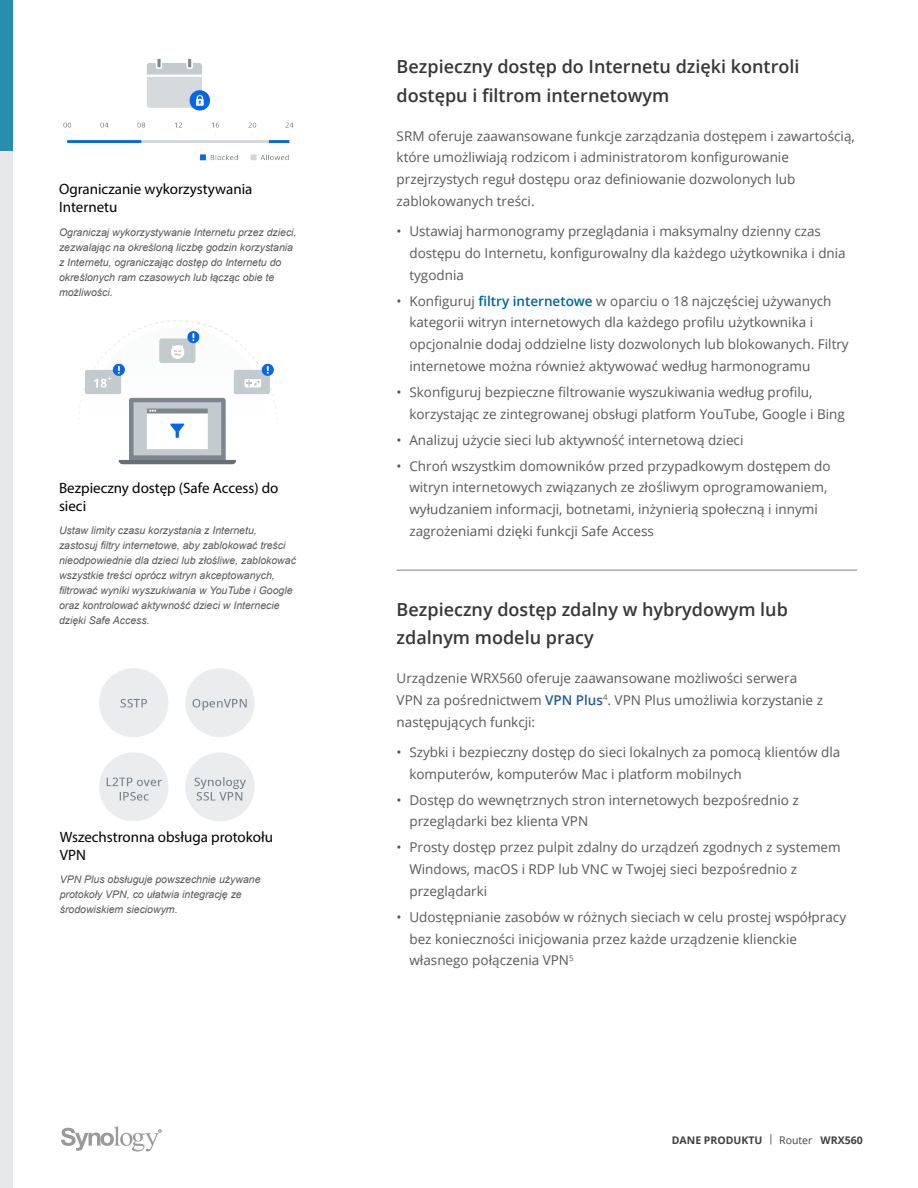
<style>
.page{position:relative;width:918px;height:1188px;background:#fff}
.page>*{position:absolute;margin:0;border:0;box-sizing:border-box;transform-origin:0 0}
.t1{font:600 18px/28.5px "Open Sans";color:#363637}
.t2{font:15px/18px "Myriad Pro";color:#000}
.t3{font:13.5px/21.8px "Open Sans";color:#58585b}
.t4{font:italic 10.5px/15px "Arial";color:#58585b}
.t5{font:700 10.5px "Open Sans";color:#404042}
.s1{font-weight:600;color:#00639e}
.s2{font-weight:600;color:#205d9e}
.s3{font-weight:400}
</style>
<div class="page">
<div style="left:0;top:150px;width:13px;height:1038px;background:#e6e7e8"></div>
<div style="left:0;top:0;width:13px;height:150px;background:#278ead"></div>
<svg style="left:61px;top:1126px;width:101px;height:26px"></svg>
<hr style="left:397px;top:570px;width:460px;height:1px;background:#808284">
<img style="left:63px;top:58px;width:231px;height:103px">
<img style="left:78px;top:320px;width:199px;height:145px">
<img style="left:99px;top:668px;width:156px;height:153px">
<p class="t2" style="left:59px;top:180px;width:195px">Ograniczanie wykorzystywania<br>Internetu</p>
<p class="t4" style="left:59px;top:224px;width:239px">Ograniczaj wykorzystywanie Internetu przez dzieci, zezwalając na określoną liczbę godzin korzystania z Internetu, ograniczając dostęp do Internetu do określonych ram czasowych lub łącząc obie te możliwości.</p>
<p class="t2" style="left:59px;top:478px;width:221px">Bezpieczny dostęp (Safe Access) do sieci</p>
<p class="t4" style="left:59px;top:523px;width:238px">Ustaw limity czasu korzystania z Internetu, zastosuj filtry internetowe, aby zablokować treści nieodpowiednie dla dzieci lub złośliwe, zablokować wszystkie treści oprócz witryn akceptowanych, filtrować wyniki wyszukiwania w YouTube i Google oraz kontrolować aktywność dzieci w Internecie dzięki Safe Access.</p>
<p class="t2" style="left:60px;top:827px;width:215px">Wszechstronna obsługa protokołu<br>VPN</p>
<p class="t4" style="left:60px;top:872px;width:202px">VPN Plus obsługuje powszechnie używane protokoły VPN, co ułatwia integrację ze środowiskiem sieciowym.</p>
<h1 class="t1" style="left:397px;top:52px;width:404px">Bezpieczny dostęp do Internetu dzięki kontroli dostępu i filtrom internetowym</h1>
<p class="t3" style="left:397px;top:124px;width:460px">SRM oferuje zaawansowane funkcje zarządzania dostępem i zawartością, które umożliwiają rodzicom i administratorom konfigurowanie przejrzystych reguł dostępu oraz definiowanie dozwolonych lub zablokowanych treści.</p>
<p class="t3" style="left:409px;top:220px;width:438px;text-indent:-13px">• Ustawiaj harmonogramy przeglądania i maksymalny dzienny czas dostępu do Internetu, konfigurowalny dla każdego użytkownika i dnia tygodnia</p>
<p class="t3" style="left:409px;top:289px;width:441px;text-indent:-13px">• Konfiguruj <span class="s1">filtry internetowe</span> w oparciu o 18 najczęściej używanych kategorii witryn internetowych dla każdego profilu użytkownika i opcjonalnie dodaj oddzielne listy dozwolonych lub blokowanych. Filtry internetowe można również aktywować według harmonogramu</p>
<p class="t3" style="left:409px;top:381px;width:437px;text-indent:-13px">• Skonfiguruj bezpieczne filtrowanie wyszukiwania według profilu, korzystając ze zintegrowanej obsługi platform YouTube, Google i Bing</p>
<p class="t3" style="left:397px;top:428px;width:348px">• Analizuj użycie sieci lub aktywność internetową dzieci</p>
<p class="t3" style="left:409px;top:454px;width:423px;text-indent:-13px">• Chroń wszystkim domowników przed przypadkowym dostępem do witryn internetowych związanych ze złośliwym oprogramowaniem, wyłudzaniem informacji, botnetami, inżynierią społeczną i innymi zagrożeniami dzięki funkcji Safe Access</p>
<h1 class="t1" style="left:397px;top:595px;width:393px">Bezpieczny dostęp zdalny w hybrydowym lub zdalnym modelu pracy</h1>
<p class="t3" style="left:397px;top:667px;width:428px">Urządzenie WRX560 oferuje zaawansowane możliwości serwera<br>VPN za pośrednictwem <span class="s2">VPN Plus</span><sup>4</sup>. VPN Plus umożliwia korzystanie z następujących funkcji:</p>
<p class="t3" style="left:409px;top:741px;width:432px;text-indent:-13px">• Szybki i bezpieczny dostęp do sieci lokalnych za pomocą klientów dla komputerów, komputerów Mac i platform mobilnych</p>
<p class="t3" style="left:409px;top:788px;width:391px;text-indent:-13px">• Dostęp do wewnętrznych stron internetowych bezpośrednio z przeglądarki bez klienta VPN</p>
<p class="t3" style="left:409px;top:836px;width:433px;text-indent:-13px">• Prosty dostęp przez pulpit zdalny do urządzeń zgodnych z systemem<br>Windows, macOS i RDP lub VNC w Twojej sieci bezpośrednio z przeglądarki</p>
<p class="t3" style="left:409px;top:906px;width:438px;text-indent:-13px">• Udostępnianie zasobów w różnych sieciach w celu prostej współpracy bez konieczności inicjowania przez każde urządzenie klienckie własnego połączenia VPN<sup>5</sup></p>
<p class="t5" style="left:672px;top:1133px;width:192px">DANE PRODUKTU <span class="s3">| Router</span> WRX560</p>
</div>
